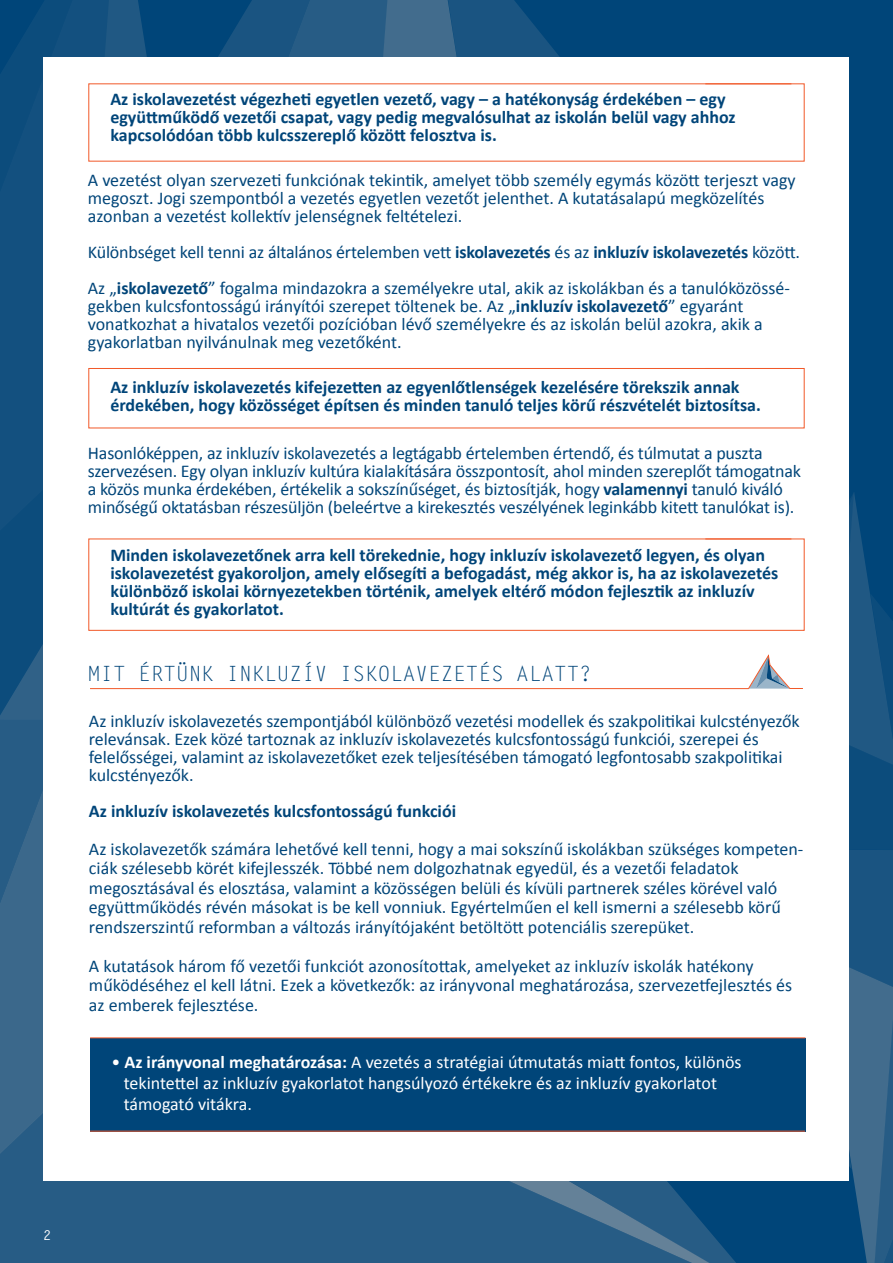
<style>
.page{position:relative;width:893px;height:1263px;background:#fff}
.page>*{position:absolute;margin:0;border:0;box-sizing:border-box;transform-origin:0 0}
.t1{font:21px "Letter Gothic Std";color:#004579}
.t2{font:18px/18px "Calibri";letter-spacing:-.005em;color:#004579}
.t3{font:700 18px/18px "Calibri";color:#004579}
.t4{font:18px/21px "Calibri";color:#fff}
.t5{font:700 13.5px "Letter Gothic Std";color:#fff}
.s1{font-weight:700}
</style>
<div class="page">
<div style="left:765px;top:0;width:128px;height:491px;background:#004579"></div>
<svg style="left:0;top:721px;width:43px;height:296px;background:#326288"></svg>
<svg style="left:0;top:1017px;width:143px;height:246px;background:#2d6087"></svg>
<div style="left:143px;top:1181px;width:442px;height:82px;background:#275c85"></div>
<svg style="left:0;top:0;width:74px;height:459px;background:#145180"></svg>
<svg style="left:0;top:459px;width:43px;height:262px;background:#12507e"></svg>
<svg style="left:74px;top:0;width:124px;height:57px;background:#0e4d7d"></svg>
<svg style="left:198px;top:0;width:180px;height:57px;background:#1a5481"></svg>
<svg style="left:378px;top:0;width:387px;height:57px;background:#0f4e7d"></svg>
<svg style="left:432px;top:0;width:166px;height:57px;background:#15517f"></svg>
<div style="left:44px;top:57px;width:805px;height:1123px;background:#fff"></div>
<div style="left:88px;top:368px;width:716px;height:60px;background:#fff;border:1px solid #f15929"></div>
<div style="left:88px;top:539px;width:716px;height:92px;background:#fff;border:1px solid #f15929"></div>
<div style="left:90px;top:1038px;width:715px;height:94px;background:#004579"></div>
<hr style="left:705px;top:368px;width:86px;height:1px;background:#f15929">
<hr style="left:90px;top:688px;width:659px;height:1px;background:#f15929">
<hr style="left:705px;top:83px;width:86px;height:1px;background:#f15929">
<hr style="left:90px;top:1037px;width:715px;height:1px;background:#f15929">
<hr style="left:90px;top:1131px;width:715px;height:1px;background:#f15929">
<svg style="left:586px;top:491px;width:307px;height:772px"></svg>
<hr style="left:705px;top:539px;width:86px;height:1px;background:#f15929">
<p class="t3" style="left:110px;top:89px;width:627px">Az iskolavezetést végezheti egyetlen vezető, vagy – a hatékonyság érdekében – egy együttműködő vezetői csapat, vagy pedig megvalósulhat az iskolán belül vagy ahhoz kapcsolódóan több kulcsszereplő között felosztva is.</p>
<p class="t2" style="left:88px;top:170px;width:709px">A vezetést olyan szervezeti funkciónak tekintik, amelyet több személy egymás között terjeszt vagy megoszt. Jogi szempontból a vezetés egyetlen vezetőt jelenthet. A kutatásalapú megközelítés azonban a vezetést kollektív jelenségnek feltételezi.</p>
<p class="t2" style="left:88px;top:242px;width:714px">Különbséget kell tenni az általános értelemben vett <span class="s1">iskolavezetés</span> és az <span class="s1">inkluzív iskolavezetés</span> között.</p>
<p class="t2" style="left:88px;top:278px;width:704px">Az „<span class="s1">iskolavezető</span>” fogalma mindazokra a személyekre utal, akik az iskolákban és a tanulóközössé&shy;gekben kulcsfontosságú irányítói szerepet töltenek be. Az „<span class="s1">inkluzív iskolavezető</span>” egyaránt vonatkozhat a hivatalos vezetői pozícióban lévő személyekre és az iskolán belül azokra, akik a gyakorlatban nyilvánulnak meg vezetőként.</p>
<p class="t3" style="left:110px;top:377px;width:652px">Az inkluzív iskolavezetés kifejezetten az egyenlőtlenségek kezelésére törekszik annak érdekében, hogy közösséget építsen és minden tanuló teljes körű részvételét biztosítsa.</p>
<p class="t2" style="left:88px;top:443px;width:715px">Hasonlóképpen, az inkluzív iskolavezetés a legtágabb értelemben értendő, és túlmutat a puszta szervezésen. Egy olyan inkluzív kultúra kialakítására összpontosít, ahol minden szereplőt támogatnak a közös munka érdekében, értékelik a sokszínűséget, és biztosítják, hogy <span class="s1">valamennyi</span> tanuló kiváló minőségű oktatásban részesüljön (beleértve a kirekesztés veszélyének leginkább kitett tanulókat is).</p>
<p class="t3" style="left:110px;top:545px;width:669px">Minden iskolavezetőnek arra kell törekednie, hogy inkluzív iskolavezető legyen, és olyan iskolavezetést gyakoroljon, amely elősegíti a befogadást, még akkor is, ha az iskolavezetés különböző iskolai környezetekben történik, amelyek eltérő módon fejlesztik az inkluzív kultúrát és gyakorlatot.</p>
<h2 class="t1" style="left:88px;top:662px;width:506px">MIT ÉRTÜNK INKLUZÍV ISKOLAVEZETÉS ALATT?</h2>
<p class="t2" style="left:89px;top:712px;width:712px">Az inkluzív iskolavezetés szempontjából különböző vezetési modellek és szakpolitikai kulcstényezők relevánsak. Ezek közé tartoznak az inkluzív iskolavezetés kulcsfontosságú funkciói, szerepei és felelősségei, valamint az iskolavezetőket ezek teljesítésében támogató legfontosabb szakpolitikai kulcstényezők.</p>
<h3 class="t3" style="left:89px;top:802px;width:369px">Az inkluzív iskolavezetés kulcsfontosságú funkciói</h3>
<p class="t2" style="left:89px;top:838px;width:716px;line-height:19.5px">Az iskolavezetők számára lehetővé kell tenni, hogy a mai sokszínű iskolákban szükséges kompeten&shy;ciák szélesebb körét kifejlesszék. Többé nem dolgozhatnak egyedül, és a vezetői feladatok megosztásával és elosztása, valamint a közösségen belüli és kívüli partnerek széles körével való együttműködés révén másokat is be kell vonniuk. Egyértelműen el kell ismerni a szélesebb körű rendszerszintű reformban a változás irányítójaként betöltött potenciális szerepüket.</p>
<p class="t2" style="left:89px;top:955px;width:705px;line-height:19.5px">A kutatások három fő vezetői funkciót azonosítottak, amelyeket az inkluzív iskolák hatékony működéséhez el kell látni. Ezek a következők: az irányvonal meghatározása, szervezetfejlesztés és az emberek fejlesztése.</p>
<p class="t4" style="left:124px;top:1050px;width:619px;text-indent:-12px">• <span class="s1">Az irányvonal meghatározása:</span> A vezetés a stratégiai útmutatás miatt fontos, különös tekintettel az inkluzív gyakorlatot hangsúlyozó értékekre és az inkluzív gyakorlatot támogató vitákra.</p>
<p class="t5" style="left:43px;top:1227px;width:10px">2</p>
</div>
